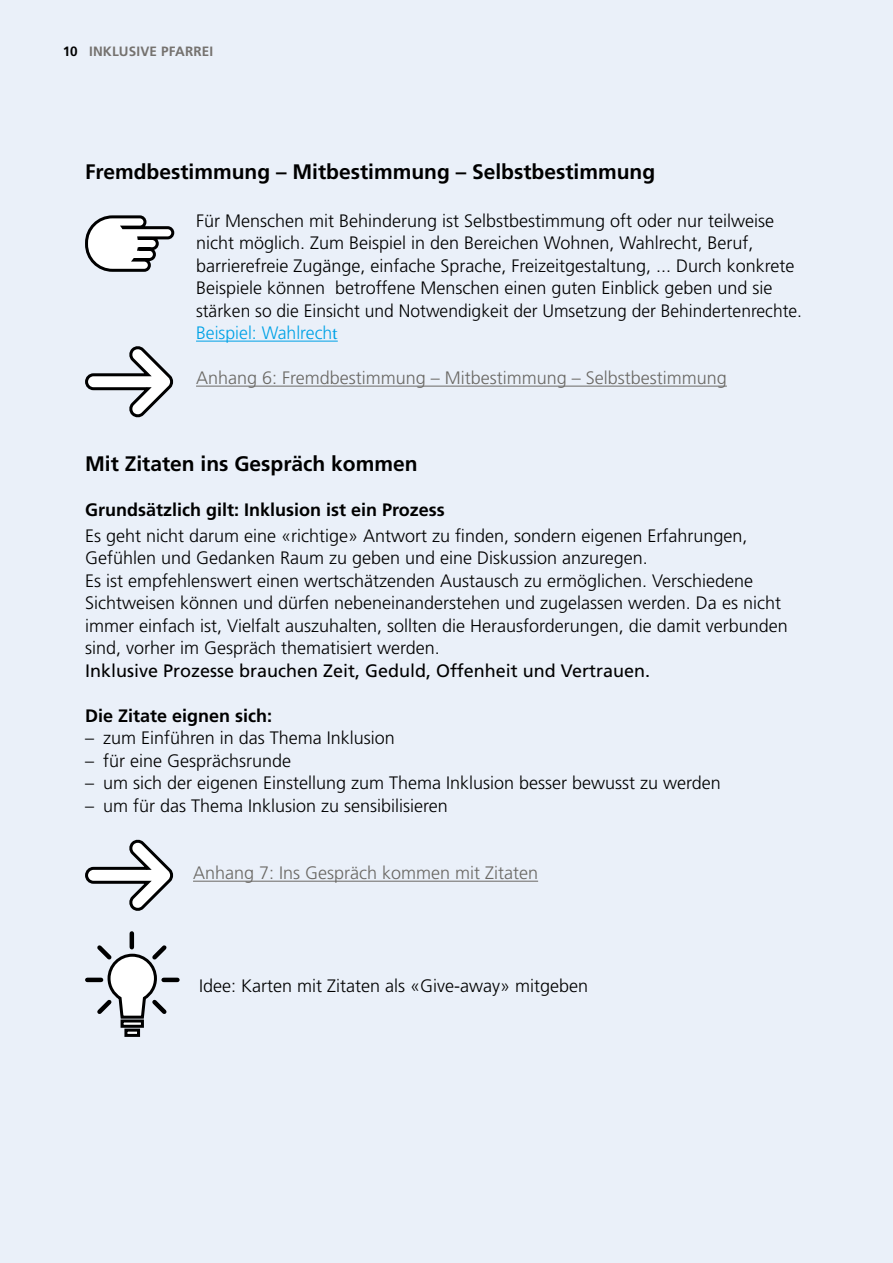
<style>
.page{position:relative;width:893px;height:1263px;background:#eaf0f9}
.page>*{position:absolute;margin:0;border:0;box-sizing:border-box;transform-origin:0 0}
.t1{font:700 21px "Frutiger CE";color:#000}
.t2{font:300 18px/22.5px "Frutiger";color:#000}
.t3{font:300 18px "Frutiger";color:#6a6864}
.t4{font:18px "Frutiger";color:#000}
.t5{font:700 18px "Frutiger";color:#000}
.t6{font:700 18px "Frutiger CE";color:#000}
.t7{font:700 13.5px "Frutiger";letter-spacing:.01em;color:#75726f}
.s1{color:#000}
.s2{color:#00a2e6}
.s3{font-family:"Minion Pro";font-weight:400;color:#00a2e6}
</style>
<div class="page">
<hr style="left:196px;top:341px;width:142px;height:1px;background:#00a2e6">
<hr style="left:196px;top:386px;width:531px;height:1px;background:#6a6864">
<hr style="left:193px;top:881px;width:345px;height:1px;background:#6a6864">
<svg style="left:85px;top:215px;width:90px;height:57px"></svg>
<svg style="left:85px;top:346px;width:89px;height:72px"></svg>
<svg style="left:85px;top:839px;width:89px;height:72px"></svg>
<hr style="left:130px;top:933px;width:4px;height:14px;background:#000">
<svg style="left:93px;top:941px;width:78px;height:96px"></svg>
<hr style="left:164px;top:978px;width:13px;height:4px;background:#000">
<hr style="left:87px;top:978px;width:14px;height:4px;background:#000">
<p class="t7" style="left:63px;top:43px;width:152px"><span class="s1">10</span> INKLUSIVE PFARREI</p>
<p class="t1" style="left:85px;top:159px;width:572px">Fremdbestimmung – Mitbestimmung – Selbstbestimmung</p>
<p class="t2" style="left:196px;top:210px;width:608px">Für Menschen mit Behinderung ist Selbstbestimmung oft oder nur teilweise nicht möglich. Zum Beispiel in den Bereichen Wohnen, Wahlrecht, Beruf, barrierefreie Zugänge, einfache Sprache, Freizeitgestaltung, ... Durch konkrete Beispiele können betroffene Menschen einen guten Einblick geben und sie stärken so die Einsicht und Notwendigkeit der Umsetzung der Behindertenrechte.<br><span class="s2">Beispiel: Wahlrech</span><span class="s3">t</span></p>
<p class="t3" style="left:196px;top:368px;width:532px">Anhang 6: Fremdbestimmung – Mitbestimmung – Selbstbestimmung</p>
<p class="t1" style="left:85px;top:451px;width:334px">Mit Zitaten ins Gespräch kommen</p>
<p class="t5" style="left:85px;top:499px;width:361px">Grundsätzlich gilt: Inklusion ist ein Prozess</p>
<p class="t2" style="left:85px;top:525px;width:704px">Es geht nicht darum eine «richtige» Antwort zu finden, sondern eigenen Erfahrungen, Gefühlen und Gedanken Raum zu geben und eine Diskussion anzuregen.<br>Es ist empfehlenswert einen wertschätzenden Austausch zu ermöglichen. Verschiedene Sichtweisen können und dürfen nebeneinanderstehen und zugelassen werden. Da es nicht immer einfach ist, Vielfalt auszuhalten, sollten die Herausforderungen, die damit verbunden sind, vorher im Gespräch thematisiert werden.</p>
<p class="t4" style="left:85px;top:660px;width:567px">Inklusive Prozesse brauchen Zeit, Geduld, Offenheit und Vertrauen.</p>
<p class="t6" style="left:85px;top:705px;width:189px">Die Zitate eignen sich:</p>
<p class="t2" style="left:85px;top:727px;width:311px">– zum Einführen in das Thema Inklusion</p>
<p class="t2" style="left:85px;top:750px;width:208px">– für eine Gesprächsrunde</p>
<p class="t2" style="left:85px;top:772px;width:637px">– um sich der eigenen Einstellung zum Thema Inklusion besser bewusst zu werden</p>
<p class="t2" style="left:85px;top:795px;width:364px">– um für das Thema Inklusion zu sensibilisieren</p>
<p class="t3" style="left:193px;top:863px;width:347px">Anhang 7: Ins Gespräch kommen mit Zitaten</p>
<p class="t2" style="left:199px;top:975px;width:390px">Idee: Karten mit Zitaten als «Give-away» mitgeben</p>
</div>
